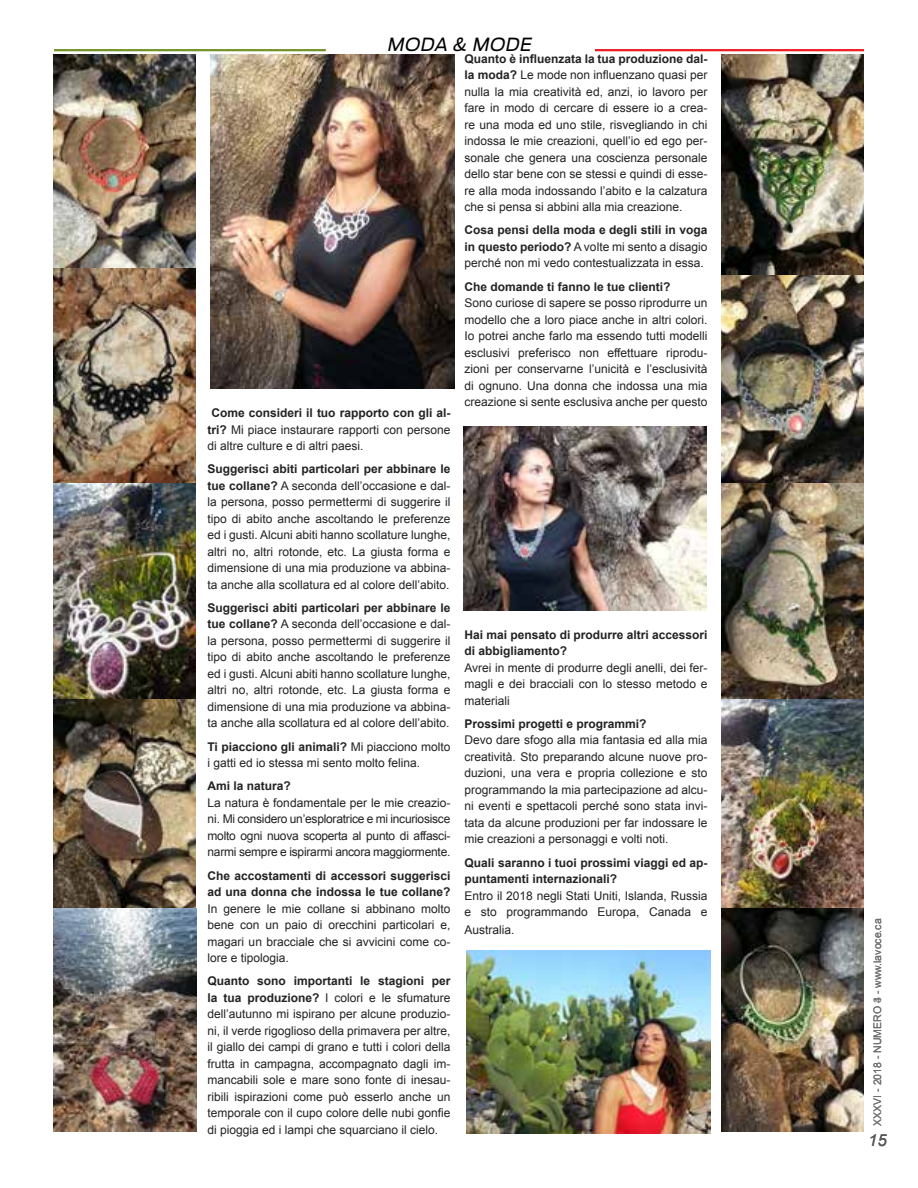
<style>
.page{position:relative;width:918px;height:1188px;background:#fff}
.page>*{position:absolute;margin:0;border:0;box-sizing:border-box;transform-origin:0 0}
.t1{font:italic 18px "Antenna";color:#000}
.t2{font:italic 16.5px "Arial";color:#58595b}
.t3{font:12px/16.5px "Arial";color:#222;text-align:justify}
.t4{font:700 12px/16.5px "Arial";color:#222}
.t5{font:10.5px "Arial";color:#6d6e71}
.s1{font-weight:700}
</style>
<div class="page">
<hr style="left:54px;top:49px;width:272px;height:2px;background:#73922a">
<hr style="left:595px;top:49px;width:269px;height:2px;background:#ed1d24">
<img style="left:54px;top:54px;width:141px;height:214px">
<img style="left:54px;top:268px;width:141px;height:215px">
<img style="left:721px;top:274px;width:142px;height:209px">
<img style="left:721px;top:54px;width:142px;height:220px">
<img style="left:54px;top:483px;width:141px;height:216px">
<img style="left:721px;top:483px;width:142px;height:216px">
<img style="left:54px;top:699px;width:141px;height:210px">
<img style="left:721px;top:699px;width:142px;height:210px">
<img style="left:54px;top:909px;width:142px;height:222px">
<img style="left:721px;top:909px;width:143px;height:222px">
<img style="left:211px;top:54px;width:243px;height:335px">
<img style="left:463px;top:427px;width:244px;height:183px">
<img style="left:467px;top:950px;width:243px;height:184px">
<h1 class="t1" style="left:387px;top:33px;width:150px">MODA &amp; MODE</h1>
<p class="t3" style="left:207px;top:405px;width:245px;text-indent:4px"><span class="s1">Come consideri il tuo rapporto con gli al&shy;tri?</span> Mi piace instaurare rapporti con persone di altre culture e di altri paesi.</p>
<p class="t3" style="left:207px;top:461px;width:245px"><span class="s1">Suggerisci abiti particolari per abbinare le tue collane?</span> A seconda dell’occasione e dal&shy;la persona, posso permettermi di suggerire il tipo di abito anche ascoltando le preferenze ed i gusti. Alcuni abiti hanno scollature lunghe, altri no, altri rotonde, etc. La giusta forma e dimensione di una mia produzione va abbina&shy;ta anche alla scollatura ed al colore dell’abito.</p>
<p class="t3" style="left:207px;top:600px;width:245px"><span class="s1">Suggerisci abiti particolari per abbinare le tue collane?</span> A seconda dell’occasione e dal&shy;la persona, posso permettermi di suggerire il tipo di abito anche ascoltando le preferenze ed i gusti. Alcuni abiti hanno scollature lunghe, altri no, altri rotonde, etc. La giusta forma e dimensione di una mia produzione va abbina&shy;ta anche alla scollatura ed al colore dell’abito.</p>
<p class="t3" style="left:207px;top:738px;width:244px"><span class="s1">Ti piacciono gli animali?</span> Mi piacciono molto i gatti ed io stessa mi sento molto felina.</p>
<p class="t4" style="left:207px;top:778px;width:85px">Ami la natura?</p>
<p class="t3" style="left:207px;top:795px;width:244px">La natura è fondamentale per le mie creazio&shy;ni. Mi considero un’esploratrice e mi incuriosisce molto ogni nuova scoperta al punto di affasci&shy;narmi sempre e ispirarmi ancora maggiormente.</p>
<p class="t4" style="left:207px;top:868px;width:245px">Che accostamenti di accessori suggerisci ad una donna che indossa le tue collane?</p>
<p class="t3" style="left:207px;top:900px;width:245px">In genere le mie collane si abbinano molto bene con un paio di orecchini particolari e, magari un bracciale che si avvicini come co&shy;lore e tipologia.</p>
<p class="t3" style="left:207px;top:973px;width:245px"><span class="s1">Quanto sono importanti le stagioni per la tua produzione?</span> I colori e le sfumature dell’autunno mi ispirano per alcune produzio&shy;ni, il verde rigoglioso della primavera per altre, il giallo dei campi di grano e tutti i colori della frutta in campagna, accompagnato dagli im&shy;mancabili sole e mare sono fonte di inesau&shy;ribili ispirazioni come può esserlo anche un temporale con il cupo colore delle nubi gonfie di pioggia ed i lampi che squarciano il cielo.</p>
<p class="t3" style="left:465px;top:50px;width:244px"><span class="s1">Quanto è influenzata la tua produzione dal&shy;la moda?</span> Le mode non influenzano quasi per nulla la mia creatività ed, anzi, io lavoro per fare in modo di cercare di essere io a crea&shy;re una moda ed uno stile, risvegliando in chi indossa le mie creazioni, quell’io ed ego per&shy;sonale che genera una coscienza personale dello star bene con se stessi e quindi di esse&shy;re alla moda indossando l’abito e la calzatura che si pensa si abbini alla mia creazione.</p>
<p class="t3" style="left:465px;top:222px;width:245px"><span class="s1">Cosa pensi della moda e degli stili in voga in questo periodo?</span> A volte mi sento a disagio perché non mi vedo contestualizzata in essa.</p>
<p class="t4" style="left:465px;top:279px;width:208px">Che domande ti fanno le tue clienti?</p>
<p class="t3" style="left:465px;top:295px;width:244px">Sono curiose di sapere se posso riprodurre un modello che a loro piace anche in altri colori.<br>Io potrei anche farlo ma essendo tutti modelli esclusivi preferisco non effettuare riprodu&shy;zioni per conservarne l’unicità e l’esclusività di ognuno. Una donna che indossa una mia creazione si sente esclusiva anche per questo</p>
<p class="t4" style="left:465px;top:627px;width:244px">Hai mai pensato di produrre altri accessori di abbigliamento?</p>
<p class="t3" style="left:465px;top:659px;width:244px">Avrei in mente di produrre degli anelli, dei fer&shy;magli e dei bracciali con lo stesso metodo e materiali</p>
<p class="t4" style="left:465px;top:716px;width:184px">Prossimi progetti e programmi?</p>
<p class="t3" style="left:465px;top:732px;width:244px">Devo dare sfogo alla mia fantasia ed alla mia creatività. Sto preparando alcune nuove pro&shy;duzioni, una vera e propria collezione e sto programmando la mia partecipazione ad alcu&shy;ni eventi e spettacoli perché sono stata invi&shy;tata da alcune produzioni per far indossare le mie creazioni a personaggi e volti noti.</p>
<p class="t4" style="left:465px;top:855px;width:244px">Quali saranno i tuoi prossimi viaggi ed ap&shy;puntamenti internazionali?</p>
<p class="t3" style="left:465px;top:887px;width:244px">Entro il 2018 negli Stati Uniti, Islanda, Russia e sto programmando Europa, Canada e</p>
<p class="t3" style="left:465px;top:922px;width:52px">Australia.</p>
<p class="t5" style="left:871px;top:1126px;width:209px;rotate:-90deg">XXXVI - 2018 - NUMERO 4 - www.lavoce.ca</p>
<p class="t5" style="left:871px;top:1003px;width:7px;rotate:-90deg">3</p>
<h2 class="t2" style="left:868px;top:1130px;width:20px">15</h2>
</div>
